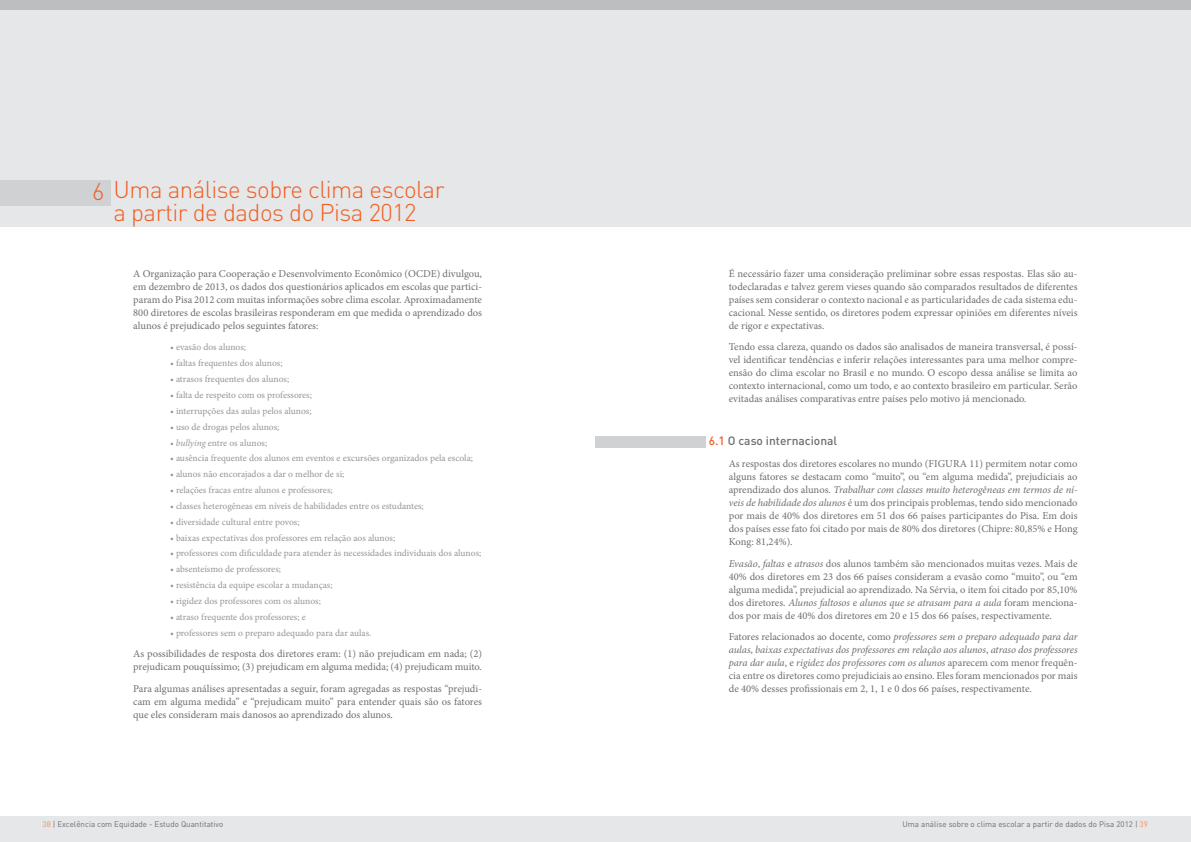
<style>
.page{position:relative;width:1191px;height:842px;background:#fff}
.page>*{position:absolute;margin:0;border:0;box-sizing:border-box;transform-origin:0 0}
.t1{font:300 24px/23px "DIN";letter-spacing:-.02em;color:#f15d22}
.t2{font:500 12px "DIN";color:#6d6e71}
.t3{font:10.5px/13px "Minion Pro";color:#6d6e71;text-align:justify}
.t4{font:9.5px "Minion Pro";color:#939598}
.t5{font:8px "DIN";color:#6d6e71}
.s1{font-style:italic}
.s2{color:#f15d22}
.s3{color:#f68c59}
</style>
<div class="page">
<div style="left:0;top:816px;width:1191px;height:26px;background:#e6e7e8"></div>
<div style="left:0;top:9px;width:1191px;height:218px;background:#e6e7e8"></div>
<div style="left:0;top:180px;width:111px;height:26px;background:#cfd1d2"></div>
<div style="left:595px;top:436px;width:111px;height:11px;background:#cfd1d2"></div>
<div style="left:0;top:0;width:1191px;height:9px;background:#bcbec0"></div>
<h1 class="t1" style="left:92px;top:180px;width:14px">6</h1>
<h1 class="t1" style="left:113px;top:178px;width:332px">U ma análise sobre clima escolar a partir de dados do Pisa 2012</h1>
<p class="t3" style="left:133px;top:267px;width:350px">A Organização para Cooperação e Desenvolvimento Econômico (OCDE) divulgou, em dezembro de 2013, os dados dos questionários aplicados em escolas que partici&shy;param do Pisa 2012 com muitas informações sobre clima escolar. Aproximadamente 800 diretores de escolas brasileiras responderam em que medida o aprendizado dos alunos é prejudicado pelos seguintes fatores:</p>
<p class="t4" style="left:170px;top:341px;width:77px">• evasão dos alunos;</p>
<p class="t4" style="left:170px;top:357px;width:114px">• faltas frequentes dos alunos;</p>
<p class="t4" style="left:170px;top:373px;width:120px">• atrasos frequentes dos alunos;</p>
<p class="t4" style="left:170px;top:389px;width:143px">• falta de respeito com os professores;</p>
<p class="t4" style="left:170px;top:404px;width:143px">• interrupções das aulas pelos alunos;</p>
<p class="t4" style="left:170px;top:420px;width:111px">• uso de drogas pelos alunos;</p>
<p class="t4" style="left:170px;top:436px;width:98px"><span class="s1">• bullying</span> entre os alunos;</p>
<p class="t4" style="left:170px;top:452px;width:304px">• ausência frequente dos alunos em eventos e excursões organizados pela escola;</p>
<p class="t4" style="left:170px;top:468px;width:176px">• alunos não encorajados a dar o melhor de si;</p>
<p class="t4" style="left:170px;top:484px;width:164px">• relações fracas entre alunos e professores;</p>
<p class="t4" style="left:170px;top:499px;width:255px">• classes heterogêneas em níveis de habilidades entre os estudantes;</p>
<p class="t4" style="left:170px;top:515px;width:131px">• diversidade cultural entre povos;</p>
<p class="t4" style="left:170px;top:531px;width:227px">• baixas expectativas dos professores em relação aos alunos;</p>
<p class="t4" style="left:170px;top:547px;width:313px">• professores com dificuldade para atender às necessidades individuais dos alunos;</p>
<p class="t4" style="left:170px;top:563px;width:112px">• absenteísmo de professores;</p>
<p class="t4" style="left:170px;top:579px;width:164px">• resistência da equipe escolar a mudanças;</p>
<p class="t4" style="left:170px;top:594px;width:152px">• rigidez dos professores com os alunos;</p>
<p class="t4" style="left:170px;top:610px;width:137px">• atraso frequente dos professores; e</p>
<p class="t4" style="left:170px;top:626px;width:203px">• professores sem o preparo adequado para dar aulas.</p>
<p class="t3" style="left:133px;top:647px;width:350px">As possibilidades de resposta dos diretores eram: (1) não prejudicam em nada; (2) prejudicam pouquíssimo; (3) prejudicam em alguma medida; (4) prejudicam muito.</p>
<p class="t3" style="left:133px;top:682px;width:350px">Para algumas análises apresentadas a seguir, foram agregadas as respostas “prejudi&shy;cam em alguma medida” e “prejudicam muito” para entender quais são os fatores que eles consideram mais danosos ao aprendizado dos alunos.</p>
<p class="t3" style="left:729px;top:267px;width:350px">É necessário fazer uma consideração preliminar sobre essas respostas. Elas são au&shy;todeclaradas e talvez gerem vieses quando são comparados resultados de diferentes países sem considerar o contexto nacional e as particularidades de cada sistema edu&shy;cacional. Nesse sentido, os diretores podem expressar opiniões em diferentes níveis de rigor e expectativas.</p>
<p class="t3" style="left:729px;top:341px;width:350px">Tendo essa clareza, quando os dados são analisados de maneira transversal, é possí&shy;vel identificar tendências e inferir relações interessantes para uma melhor compre&shy;ensão do clima escolar no Brasil e no mundo. O escopo dessa análise se limita ao contexto internacional, como um todo, e ao contexto brasileiro em particular. Serão evitadas análises comparativas entre países pelo motivo já mencionado.</p>
<p class="t2" style="left:709px;top:433px;width:130px"><span class="s2">6.1</span> O caso internacional</p>
<p class="t3" style="left:729px;top:457px;width:213px">As respostas dos diretores escolares no mundo (Figura</p>
<p class="t3" style="left:729px;top:457px;width:350px;text-indent:241px">11) permitem notar como alguns fatores se destacam como “muito”, ou “em alguma medida”, prejudiciais ao aprendizado dos alunos. <span class="s1">Trabalhar com classes muito heterogêneas em termos de ní&shy;veis de habilidade dos alunos</span> é um dos principais problemas, tendo sido mencionado por mais de 40% dos diretores em 51 dos 66 países participantes do Pisa. Em dois dos países esse fato foi citado por mais de 80% dos diretores (Chipre: 80,85% e Hong Kong: 81,24%).</p>
<p class="t3" style="left:729px;top:557px;width:350px"><span class="s1">Evasão</span>, <span class="s1">faltas</span> e <span class="s1">atrasos</span> dos alunos também são mencionados muitas vezes. Mais de 40% dos diretores em 23 dos 66 países consideram a evasão como “muito”, ou “em alguma medida”, prejudicial ao aprendizado. Na Sérvia, o item foi citado por 85,10% dos diretores. <span class="s1">Alunos faltosos</span> e <span class="s1">alunos que se atrasam para a aula</span> foram menciona&shy;dos por mais de 40% dos diretores em 20 e 15 dos 66 países, respectivamente.</p>
<p class="t3" style="left:729px;top:630px;width:350px">Fatores relacionados ao docente, como <span class="s1">professores sem o preparo adequado para dar aulas</span>, <span class="s1">baixas expectativas dos professores em relação aos alunos</span>, <span class="s1">atraso dos professores para dar aula</span>, e <span class="s1">rigidez dos professores com os alunos</span> aparecem com menor frequên&shy;cia entre os diretores como prejudiciais ao ensino. Eles foram mencionados por mais de 40% desses profissionais em 2, 1, 1 e 0 dos 66 países, respectivamente.</p>
<p class="t5" style="left:43px;top:819px;width:182px"><span class="s3">38</span> | Excelência com Equidade - Estudo Quantitativo</p>
<p class="t5" style="left:902px;top:819px;width:247px">U ma análise sobre o clima escolar a partir de dados do Pisa 2012 | <span class="s3">39</span></p>
</div>
